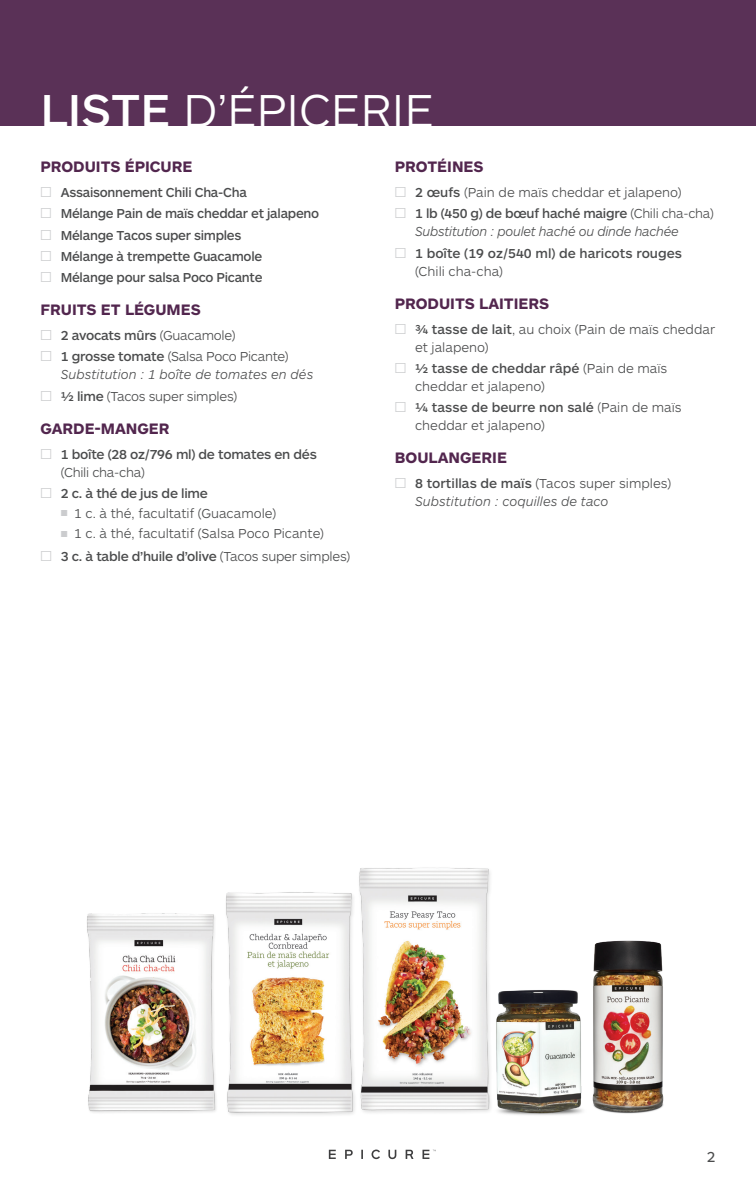
<style>
.page{position:relative;width:756px;height:1188px;background:#fff}
.page>*{position:absolute;margin:0;border:0;box-sizing:border-box;transform-origin:0 0}
.t1{font:300 48px "ARS Maquette Pro";color:#fff}
.Body_Header{font:700 15.75px "ARS Maquette Pro";color:#52264e}
.t2{font:15px "ARS Maquette Pro";color:#4b4c4d}
.t3{font:500 13.5px/18px "ARS Maquette Pro";letter-spacing:-.02em;color:#4b4c4d}
.t4{font:300 13.5px/18px "ARS Maquette Pro";color:#4b4c4d}
.t5{font:italic 300 13.5px/18px "ARS Maquette Pro";color:#4b4c4d}
.t6{font:italic 300 13.5px/18px "ARS Maquette Pro";letter-spacing:-.02em;color:#4b4c4d}
.t7{font:500 13.5px/18px "ARS Maquette Pro";color:#4b4c4d}
.t8{font:300 13.5px "ARS Maquette Pro";letter-spacing:-.02em;color:#4b4c4d}
.s1{font-weight:500}
.s2{font-weight:400;font-size:15px;color:#cbccce}
.s3{font-weight:300}
.s4{font-weight:400;font-style:normal;font-size:15px;color:#cbccce}
.s5{font-weight:500;font-style:normal}
.s6{font-style:normal}
.s7{font-weight:400;font-size:9px;color:#cbccce}
</style>
<div class="page">
<div style="left:0;top:0;width:756px;height:125px;background:#5a3157"></div>
<img style="left:87px;top:913px;width:121px;height:200px">
<img style="left:208px;top:892px;width:133px;height:223px">
<img style="left:507px;top:990px;width:42px;height:125px">
<img style="left:549px;top:940px;width:115px;height:175px">
<img style="left:341px;top:867px;width:166px;height:248px">
<svg style="left:329px;top:1150px;width:7px;height:9px"></svg>
<svg style="left:345px;top:1150px;width:8px;height:9px"></svg>
<svg style="left:361px;top:1150px;width:2px;height:9px"></svg>
<svg style="left:388px;top:1150px;width:8px;height:9px"></svg>
<svg style="left:406px;top:1150px;width:7px;height:9px"></svg>
<svg style="left:423px;top:1150px;width:13px;height:9px"></svg>
<svg style="left:372px;top:1150px;width:8px;height:9px"></svg>
<p class="t1" style="left:40px;top:80px;width:395px"><span class="s1">LISTE</span> D’ÉPICERIE</p>
<p class="Body_Header" style="left:40px;top:157px;width:153px">PRODUITS ÉPICURE</p>
<p class="t3" style="left:40px;top:183px;width:208px"><span class="s2">□</span> Assaisonnement Chili Cha-Cha</p>
<p class="t3" style="left:40px;top:204px;width:280px"><span class="s2">□</span> Mélange Pain de maïs cheddar et jalapeno</p>
<p class="t3" style="left:40px;top:225px;width:203px"><span class="s2">□</span> Mélange Tacos super simples</p>
<p class="t3" style="left:40px;top:247px;width:223px"><span class="s2">□</span> Mélange à trempette Guacamole</p>
<p class="t3" style="left:40px;top:268px;width:224px"><span class="s2">□</span> Mélange pour salsa Poco Picante</p>
<p class="Body_Header" style="left:40px;top:300px;width:162px">FRUITS ET LÉGUMES</p>
<p class="t3" style="left:40px;top:326px;width:197px"><span class="s2">□</span> 2 avocats mûrs <span class="s3">(Guacamole)</span></p>
<p class="t5" style="left:61px;top:347px;width:254px;text-indent:-20px"><span class="s4">□</span> <span class="s5">1 grosse tomate</span> <span class="s6">(Salsa Poco Picante)<br></span>Substitution : 1 boîte de tomates en dés</p>
<p class="t8" style="left:40px;top:387px;width:198px"><span class="s2">□</span> <span class="s1">½ lime</span> (Tacos super simples)</p>
<p class="Body_Header" style="left:40px;top:418px;width:131px">GARDE-MANGER</p>
<p class="t3" style="left:61px;top:444px;width:258px;text-indent:-20px"><span class="s2">□</span> 1 boîte (28 oz/796 ml) de tomates en dés <span class="s3">(Chili cha-cha)</span></p>
<p class="t3" style="left:40px;top:483px;width:169px"><span class="s2">□</span> 2 c. à thé de jus de lime</p>
<p class="t4" style="left:61px;top:503px;width:217px"><span class="s7">■</span> 1 c. à thé, facultatif (Guacamole)</p>
<p class="t4" style="left:61px;top:524px;width:265px"><span class="s7">■</span> 1 c. à thé, facultatif (Salsa Poco Picante)</p>
<p class="t3" style="left:40px;top:546px;width:311px"><span class="s2">□</span> 3 c. à table d’huile d’olive <span class="s3">(Tacos super simples)</span></p>
<p class="Body_Header" style="left:395px;top:157px;width:90px">PROTÉINES</p>
<p class="t4" style="left:395px;top:183px;width:288px"><span class="s2">□</span> <span class="s1">2 œufs</span> (Pain de maïs cheddar et jalapeno)</p>
<p class="t6" style="left:415px;top:204px;width:300px;text-indent:-20px"><span class="s4">□</span> <span class="s5">1 lb (450 g) de bœuf haché maigre</span> <span class="s6">(Chili cha-cha)<br></span>Substitution : poulet haché ou dinde hachée</p>
<p class="t7" style="left:415px;top:243px;width:268px;text-indent:-20px"><span class="s2">□</span> 1 boîte (19 oz/540 ml) de haricots rouges <span class="s3">(Chili cha-cha)</span></p>
<p class="Body_Header" style="left:395px;top:293px;width:156px">PRODUITS LAITIERS</p>
<p class="t4" style="left:415px;top:319px;width:302px;text-indent:-20px"><span class="s2">□</span> <span class="s1">¾ tasse de lait</span>, au choix (Pain de maïs cheddar et jalapeno)</p>
<p class="t4" style="left:415px;top:359px;width:254px;text-indent:-20px"><span class="s2">□</span> <span class="s1">½ tasse de cheddar râpé</span> (Pain de maïs cheddar et jalapeno)</p>
<p class="t4" style="left:415px;top:398px;width:268px;text-indent:-20px"><span class="s2">□</span> <span class="s1">¼ tasse de beurre non salé</span> (Pain de maïs cheddar et jalapeno)</p>
<p class="Body_Header" style="left:395px;top:448px;width:114px">BOULANGERIE</p>
<p class="t5" style="left:415px;top:474px;width:258px;text-indent:-20px"><span class="s4">□</span> <span class="s5">8 tortillas de maïs</span> <span class="s6">(Tacos super simples)<br></span>Substitution : coquilles de taco</p>
<p class="t2" style="left:707px;top:1147px;width:10px">2</p>
</div>
